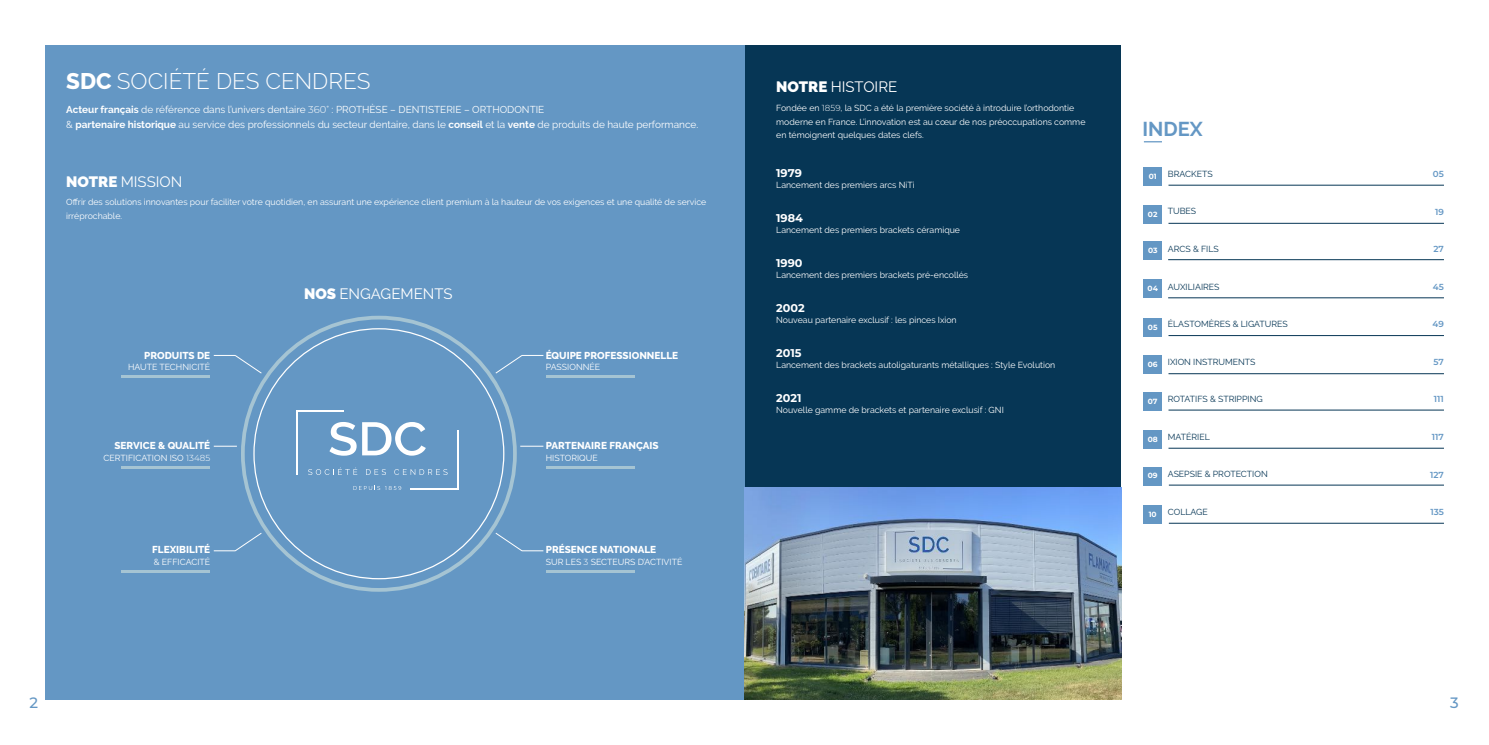
<style>
.page{position:relative;width:1489px;height:745px;background:#fff}
.page>*{position:absolute;margin:0;border:0;box-sizing:border-box;transform-origin:0 0}
.t1{font:300 22.5px "Raleway";color:#fff}
.t2{font:700 20px "Raleway";color:#6497c4}
.t3{font:15px "Raleway";color:#fff}
.t4{font:500 15px "Montserrat";color:#6497c4}
.t5{font:700 11.25px "Montserrat";color:#fff}
.t6{font:10px/15px "Raleway";color:#fff}
.t7{font:800 10px "Raleway";color:#fff}
.t8{font:8.75px/13.8px "Raleway";color:#fff}
.t9{font:8.75px "Raleway";color:#063655}
.t10{font:600 8.75px "Montserrat";color:#6497c4}
.t11{font:700 7.5px "Montserrat";color:#fff}
.s1{font-weight:800}
.s2{font-weight:700}
.s3{font-family:"Montserrat";font-weight:300}
.s4{font-weight:900}
</style>
<div class="page">
<div style="left:744px;top:45px;width:377px;height:654px;background:#063655"></div>
<svg style="left:1143px;top:141px;width:18px;height:1px"></svg>
<hr style="left:1168px;top:185px;width:275px;height:1px;background:#063655">
<hr style="left:1168px;top:223px;width:275px;height:1px;background:#063655">
<hr style="left:1168px;top:259px;width:275px;height:1px;background:#063655">
<hr style="left:1168px;top:297px;width:275px;height:1px;background:#063655">
<hr style="left:1168px;top:335px;width:275px;height:1px;background:#063655">
<hr style="left:1168px;top:373px;width:275px;height:1px;background:#063655">
<hr style="left:1168px;top:409px;width:275px;height:1px;background:#063655">
<hr style="left:1168px;top:447px;width:275px;height:1px;background:#063655">
<hr style="left:1168px;top:484px;width:275px;height:1px;background:#063655">
<div style="left:45px;top:45px;width:699px;height:654px;background:#6497c4"></div>
<svg style="left:329px;top:422px;width:27px;height:33px"></svg>
<svg style="left:362px;top:422px;width:64px;height:33px"></svg>
<svg style="left:308px;top:467px;width:49px;height:7px"></svg>
<svg style="left:366px;top:469px;width:20px;height:5px"></svg>
<svg style="left:394px;top:469px;width:53px;height:5px"></svg>
<svg style="left:353px;top:485px;width:48px;height:4px"></svg>
<hr style="left:296px;top:410px;width:1px;height:64px;background:#fff">
<hr style="left:296px;top:410px;width:48px;height:1px;background:#fff">
<hr style="left:457px;top:429px;width:2px;height:60px;background:#fff">
<hr style="left:410px;top:488px;width:49px;height:1px;background:#fff">
<hr style="left:545px;top:375px;width:89px;height:2px;background:#a5c4d3">
<hr style="left:545px;top:466px;width:89px;height:2px;background:#a5c4d3">
<hr style="left:545px;top:570px;width:89px;height:2px;background:#a5c4d3">
<svg style="left:495px;top:355px;width:48px;height:19px"></svg>
<svg style="left:495px;top:532px;width:48px;height:19px"></svg>
<svg style="left:520px;top:445px;width:23px;height:1px"></svg>
<hr style="left:122px;top:375px;width:88px;height:2px;background:#a5c4d3">
<hr style="left:122px;top:466px;width:88px;height:2px;background:#a5c4d3">
<hr style="left:122px;top:570px;width:88px;height:2px;background:#a5c4d3">
<svg style="left:214px;top:355px;width:48px;height:19px"></svg>
<svg style="left:214px;top:533px;width:48px;height:18px"></svg>
<svg style="left:214px;top:445px;width:23px;height:1px"></svg>
<div style="left:1143px;top:167px;width:18px;height:18px;background:#6497c4"></div>
<div style="left:1143px;top:206px;width:18px;height:18px;background:#6497c4"></div>
<div style="left:1143px;top:241px;width:18px;height:18px;background:#6497c4"></div>
<div style="left:1143px;top:280px;width:18px;height:18px;background:#6497c4"></div>
<div style="left:1143px;top:318px;width:18px;height:18px;background:#6497c4"></div>
<div style="left:1143px;top:355px;width:18px;height:18px;background:#6497c4"></div>
<div style="left:1143px;top:392px;width:18px;height:18px;background:#6497c4"></div>
<div style="left:1143px;top:430px;width:18px;height:18px;background:#6497c4"></div>
<div style="left:1143px;top:466px;width:18px;height:19px;background:#6497c4"></div>
<hr style="left:1168px;top:522px;width:275px;height:1px;background:#063655">
<div style="left:1143px;top:505px;width:18px;height:18px;background:#6497c4"></div>
<img style="left:744px;top:487px;width:377px;height:212px">
<h1 class="t1" style="left:66px;top:67px;width:306px"><span class="s1">SDC</span> SOCIÉTÉ DES CENDRES</h1>
<p class="t6" style="left:66px;top:102px;width:633px"><span class="s2">Acteur français</span> de référence dans l’univers dentaire <span class="s3">360</span>° : PROTHÈSE – DENTISTERIE – ORTHODONTIE<br>&amp; <span class="s2">partenaire historique</span> au service des professionnels du secteur dentaire, dans le <span class="s2">conseil</span> et la <span class="s2">vente</span> de produits de haute performance.</p>
<h3 class="t3" style="left:66px;top:171px;width:118px"><span class="s4">NOTRE</span> MISSION</h3>
<p class="t8" style="left:66px;top:194px;width:641px">Offrir des solutions innovantes pour faciliter votre quotidien, en assurant une expérience client premium à la hauteur de vos exigences et une qualité de service irréprochable.</p>
<h3 class="t3" style="left:304px;top:283px;width:150px"><span class="s4">NOS</span> ENGAGEMENTS</h3>
<p class="t7" style="left:144px;top:348px;width:67px">PRODUITS DE</p>
<p class="t8" style="left:128px;top:359px;width:84px">HAUTE TECHNICITÉ</p>
<p class="t7" style="left:545px;top:348px;width:134px">ÉQUIPE PROFESSIONNELLE</p>
<p class="t8" style="left:545px;top:359px;width:56px">PASSIONNÉE</p>
<p class="t7" style="left:114px;top:438px;width:97px">SERVICE &amp; QUALITÉ</p>
<p class="t8" style="left:104px;top:450px;width:108px">CERTIFICATION ISO <span class="s3">13485</span></p>
<p class="t7" style="left:545px;top:438px;width:114px">PARTENAIRE FRANÇAIS</p>
<p class="t8" style="left:545px;top:450px;width:53px">HISTORIQUE</p>
<p class="t7" style="left:152px;top:542px;width:59px">FLEXIBILITÉ</p>
<p class="t8" style="left:154px;top:554px;width:58px">&amp; EFFICACITÉ</p>
<p class="t7" style="left:545px;top:542px;width:112px">PRÉSENCE NATIONALE</p>
<p class="t8" style="left:545px;top:554px;width:138px">SUR LES <span class="s3">3</span> SECTEURS D’ACTIVITÉ</p>
<h3 class="t3" style="left:776px;top:77px;width:123px"><span class="s4">NOTRE</span> HISTOIRE</h3>
<p class="t8" style="left:776px;top:100px;width:311px">Fondée en <span class="s3">1859</span>, la SDC a été la première société à introduire l’orthodontie moderne en France. L’innovation est au cœur de nos préoccupations comme en témoignent quelques dates clefs.</p>
<p class="t5" style="left:776px;top:164px;width:27px">1979</p>
<p class="t8" style="left:776px;top:177px;width:140px">Lancement des premiers arcs NiTi</p>
<p class="t5" style="left:776px;top:209px;width:28px">1984</p>
<p class="t8" style="left:776px;top:222px;width:185px">Lancement des premiers brackets céramique</p>
<p class="t5" style="left:776px;top:254px;width:28px">1990</p>
<p class="t8" style="left:776px;top:267px;width:193px">Lancement des premiers brackets pré-encollés</p>
<p class="t5" style="left:776px;top:299px;width:30px">2002</p>
<p class="t8" style="left:776px;top:312px;width:182px">Nouveau partenaire exclusif : les pinces Ixion</p>
<p class="t5" style="left:776px;top:344px;width:27px">2015</p>
<p class="t8" style="left:776px;top:357px;width:281px">Lancement des brackets autoligaturants métalliques : Style Evolution</p>
<p class="t5" style="left:776px;top:389px;width:27px">2021</p>
<p class="t8" style="left:776px;top:402px;width:229px">Nouvelle gamme de brackets et partenaire exclusif : GNI</p>
<h2 class="t2" style="left:1142px;top:114px;width:62px">INDEX</h2>
<p class="t9" style="left:1167px;top:168px;width:46px">BRACKETS</p>
<p class="t9" style="left:1167px;top:205px;width:30px">TUBES</p>
<p class="t9" style="left:1167px;top:243px;width:52px">ARCS &amp; FILS</p>
<p class="t9" style="left:1167px;top:280px;width:53px">AUXILIAIRES</p>
<p class="t9" style="left:1167px;top:318px;width:121px">ÉLASTOMÈRES &amp; LIGATURES</p>
<p class="t9" style="left:1167px;top:355px;width:89px">IXION INSTRUMENTS</p>
<p class="t9" style="left:1167px;top:393px;width:96px">ROTATIFS &amp; STRIPPING</p>
<p class="t9" style="left:1167px;top:430px;width:43px">MATÉRIEL</p>
<p class="t9" style="left:1167px;top:468px;width:101px">ASEPSIE &amp; PROTECTION</p>
<p class="t9" style="left:1167px;top:505px;width:41px">COLLAGE</p>
<p class="t11" style="left:1148px;top:171px;width:9px">01</p>
<p class="t11" style="left:1147px;top:209px;width:11px">02</p>
<p class="t11" style="left:1147px;top:245px;width:11px">03</p>
<p class="t11" style="left:1147px;top:283px;width:12px">04</p>
<p class="t11" style="left:1147px;top:321px;width:11px">05</p>
<p class="t11" style="left:1147px;top:358px;width:11px">06</p>
<p class="t11" style="left:1147px;top:395px;width:11px">07</p>
<p class="t11" style="left:1147px;top:433px;width:12px">08</p>
<p class="t11" style="left:1147px;top:470px;width:11px">09</p>
<p class="t11" style="left:1148px;top:508px;width:10px">10</p>
<p class="t10" style="left:1432px;top:168px;width:12px">05</p>
<p class="t10" style="left:1434px;top:205px;width:10px">19</p>
<p class="t10" style="left:1433px;top:243px;width:12px">27</p>
<p class="t10" style="left:1432px;top:280px;width:13px">45</p>
<p class="t10" style="left:1432px;top:318px;width:13px">49</p>
<p class="t10" style="left:1433px;top:355px;width:12px">57</p>
<p class="t10" style="left:1433px;top:393px;width:12px">111</p>
<p class="t10" style="left:1431px;top:430px;width:13px">117</p>
<p class="t10" style="left:1429px;top:468px;width:15px">127</p>
<p class="t10" style="left:1430px;top:505px;width:15px">135</p>
<h3 class="t4" style="left:29px;top:691px;width:10px">2</h3>
<h3 class="t4" style="left:1449px;top:691px;width:10px">3</h3>
</div>
